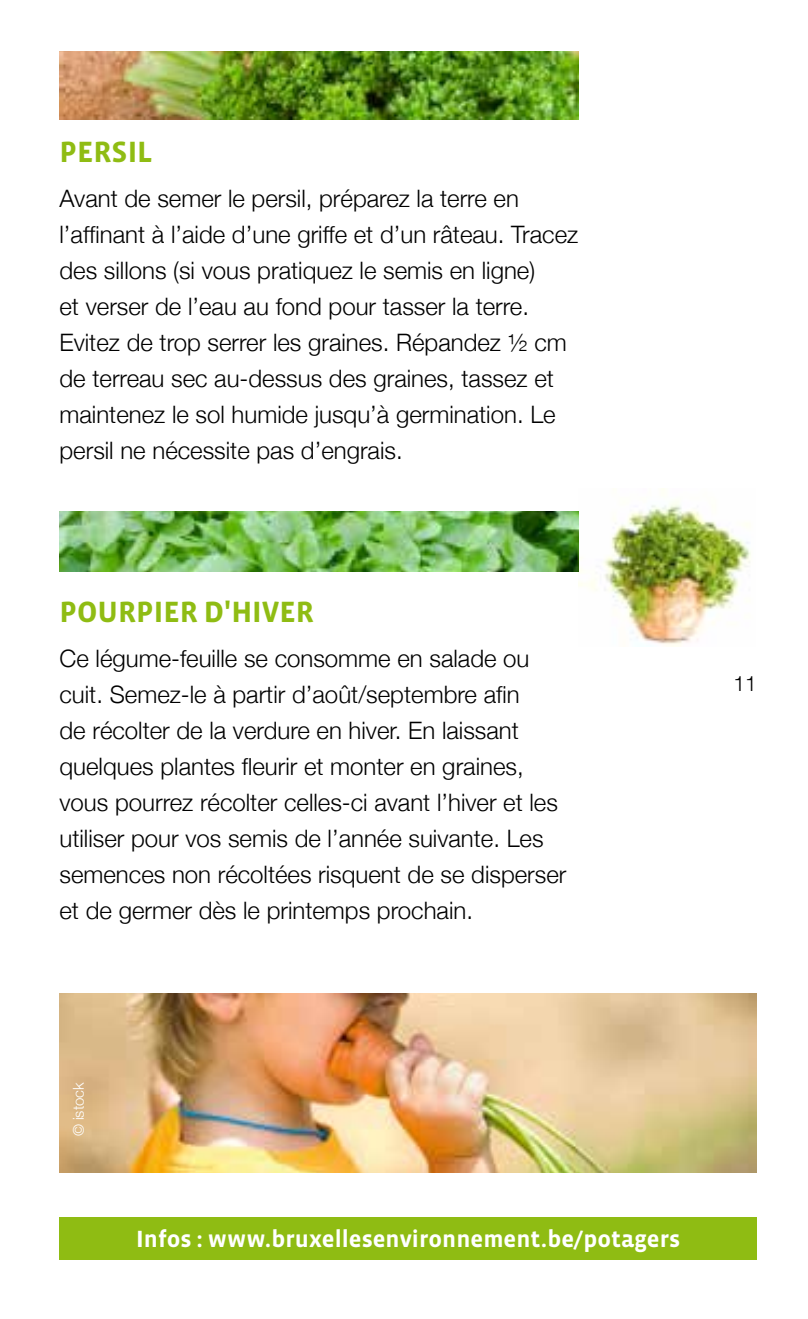
<style>
.page{position:relative;width:808px;height:1319px;background:#fff}
.page>*{position:absolute;margin:0;border:0;box-sizing:border-box;transform-origin:0 0}
.t1{font:700 30px "Vista Sans";color:#8fbc13}
.t2{font:300 24px/36px "Helvetica Neue";color:#000}
.t3{font:700 24px "Vista Sans";color:#fff}
.t4{font:300 21px "Helvetica Neue";color:#000}
.t5{font:300 15px "Helvetica Neue";color:#fff}
</style>
<div class="page">
<img style="left:60px;top:51px;width:518px;height:68px">
<img style="left:60px;top:993px;width:697px;height:179px">
<img style="left:578px;top:488px;width:173px;height:158px">
<div style="left:60px;top:1216px;width:697px;height:43px;background:#8fbc13"></div>
<img style="left:60px;top:511px;width:518px;height:60px">
<p class="t1" style="left:60px;top:137px;width:94px">persil</p>
<p class="t2" style="left:60px;top:180px;width:520px">Avant de semer le persil, préparez la terre en l’affinant à l’aide d’une griffe et d’un râteau. Tracez des sillons (si vous pratiquez le semis en ligne)<br>et verser de l’eau au fond pour tasser la terre.<br>Evitez de trop serrer les graines. Répandez ½ cm de terreau sec au-dessus des graines, tassez et maintenez le sol humide jusqu’à germination. Le persil ne nécessite pas d’engrais.</p>
<p class="t1" style="left:60px;top:596px;width:256px">pou rpier d'hiver</p>
<p class="t2" style="left:60px;top:639px;width:508px">Ce légume-feuille se consomme en salade ou cuit. Semez-le à partir d’août/septembre afin<br>de récolter de la verdure en hiver. En laissant quelques plantes fleurir et monter en graines, vous pourrez récolter celles-ci avant l’hiver et les utiliser pour vos semis de l’année suivante. Les semences non récoltées risquent de se disperser et de germer dès le printemps prochain.</p>
<p class="t4" style="left:733px;top:670px;width:25px">11</p>
<p class="t5" style="left:69px;top:1136px;width:56px;rotate:-90deg">© istock</p>
<p class="t3" style="left:136px;top:1226px;width:545px">I nfos : www.bruxellesenvironnement.be/potagers</p>
</div>
